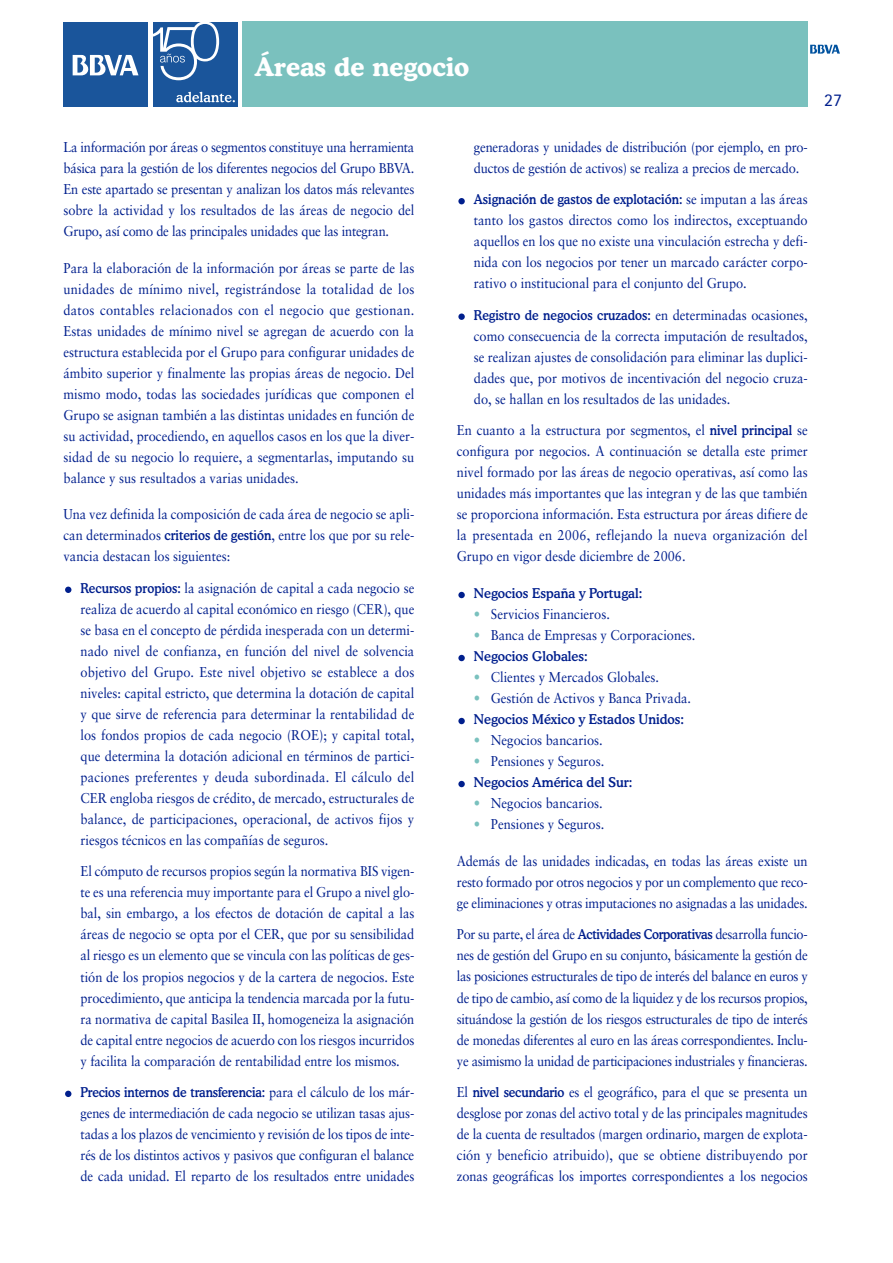
<style>
.page{position:relative;width:893px;height:1263px;background:#fff}
.page>*{position:absolute;margin:0;border:0;box-sizing:border-box;transform-origin:0 0}
.t1{font:700 25.5px "Cooper BT";color:#fff}
.t2{font:18px "Rotis Sans Serif";color:#001f8d}
.t3{font:14.25px/21px "Sabon";color:#001f8d;text-align:justify;scale:.9 1}
.t4{font:500 13.5px "Cooper BT";color:#001f8d;scale:.9 1}
.t5{font:500 13.5px "Cooper BT";color:#001f8d;scale:.95 1}
.s1{font-family:"Cooper BT";font-weight:500;font-size:13.5px}
.s2{font-family:"Sabon";font-weight:400;font-size:14.25px}
.s3{color:#7ac1be}
</style>
<div class="page">
<svg style="left:65px;top:1091px;width:6px;height:6px"></svg>
<svg style="left:65px;top:587px;width:6px;height:6px"></svg>
<div style="left:458px;top:781px;width:7px;height:6px;background:#001f8d;border-radius:50%"></div>
<div style="left:458px;top:718px;width:7px;height:6px;background:#001f8d;border-radius:50%"></div>
<div style="left:458px;top:655px;width:7px;height:6px;background:#001f8d;border-radius:50%"></div>
<div style="left:458px;top:592px;width:7px;height:6px;background:#001f8d;border-radius:50%"></div>
<div style="left:458px;top:313px;width:7px;height:7px;background:#001f8d;border-radius:50%"></div>
<div style="left:458px;top:198px;width:7px;height:6px;background:#001f8d;border-radius:50%"></div>
<div style="left:153px;top:22px;width:85px;height:85px;background:#1a559b"></div>
<svg style="left:176px;top:92px;width:59px;height:10px"></svg>
<svg style="left:153px;top:22px;width:66px;height:58px"></svg>
<div style="left:64px;top:22px;width:84px;height:85px;background:#1a559b"></div>
<svg style="left:73px;top:55px;width:65px;height:20px"></svg>
<div style="left:242px;top:22px;width:566px;height:85px;background:#7ac1be"></div>
<svg style="left:810px;top:45px;width:30px;height:9px"></svg>
<h1 class="t1" style="left:255px;top:58px;width:216px">Áreas de negocio</h1>
<p class="t3" style="left:64px;top:138px;width:391px">La información por áreas o segmentos constituye una herramienta básica para la gestión de los diferentes negocios del Grupo BBVA.<br>En este apartado se presentan y analizan los datos más relevantes sobre la actividad y los resultados de las áreas de negocio del Grupo, así como de las principales unidades que las integran.</p>
<p class="t3" style="left:64px;top:258px;width:391px">Para la elaboración de la información por áreas se parte de las unidades de mínimo nivel, registrándose la totalidad de los datos contables relacionados con el negocio que gestionan.<br>Estas unidades de mínimo nivel se agregan de acuerdo con la estructura establecida por el Grupo para configurar unidades de ámbito superior y finalmente las propias áreas de negocio. Del mismo modo, todas las sociedades jurídicas que componen el Grupo se asignan también a las distintas unidades en función de su actividad, procediendo, en aquellos casos en los que la diver&shy;sidad de su negocio lo requiere, a segmentarlas, imputando su balance y sus resultados a varias unidades.</p>
<p class="t3" style="left:64px;top:505px;width:391px">Una vez definida la composición de cada área de negocio se apli&shy;can determinados <span class="s1">criterios de gestión</span>, entre los que por su rele&shy;vancia destacan los siguientes:</p>
<p class="t3" style="left:81px;top:579px;width:372px"><span class="s1">Recursos propios:</span> la asignación de capital a cada negocio se realiza de acuerdo al capital económico en riesgo (CER), que se basa en el concepto de pérdida inesperada con un determi&shy;nado nivel de confianza, en función del nivel de solvencia objetivo del Grupo. Este nivel objetivo se establece a dos niveles: capital estricto, que determina la dotación de capital y que sirve de referencia para determinar la rentabilidad de los fondos propios de cada negocio (ROE); y capital total, que determina la dotación adicional en términos de partici&shy;paciones preferentes y deuda subordinada. El cálculo del CER engloba riesgos de crédito, de mercado, estructurales de balance, de participaciones, operacional, de activos fijos y riesgos técnicos en las compañías de seguros.</p>
<p class="t3" style="left:81px;top:862px;width:372px">El cómputo de recursos propios según la normativa BIS vigen&shy;te es una referencia muy importante para el Grupo a nivel glo&shy;bal, sin embargo, a los efectos de dotación de capital a las áreas de negocio se opta por el CER, que por su sensibilidad al riesgo es un elemento que se vincula con las políticas de ges&shy;tión de los propios negocios y de la cartera de negocios. Este procedimiento, que anticipa la tendencia marcada por la futu&shy;ra normativa de capital Basilea II, homogeneiza la asignación de capital entre negocios de acuerdo con los riesgos incurridos y facilita la comparación de rentabilidad entre los mismos.</p>
<p class="t4" style="left:81px;top:1087px;width:372px">Precios internos de transferencia: <span class="s2">para el cálculo de los már-</span></p>
<p class="t3" style="left:81px;top:1104px;width:372px">genes de intermediación de cada negocio se utilizan tasas ajus&shy;tadas a los plazos de vencimiento y revisión de los tipos de inte&shy;rés de los distintos activos y pasivos que configuran el balance de cada unidad. El reparto de los resultados entre unidades</p>
<p class="t3" style="left:474px;top:138px;width:372px">generadoras y unidades de distribución (por ejemplo, en pro&shy;ductos de gestión de activos) se realiza a precios de mercado.</p>
<p class="t4" style="left:474px;top:195px;width:372px">Asignación de gastos de explotación: <span class="s2">se imputan a las áreas</span></p>
<p class="t3" style="left:474px;top:211px;width:372px">tanto los gastos directos como los indirectos, exceptuando aquellos en los que no existe una vinculación estrecha y defi&shy;nida con los negocios por tener un marcado carácter corpo&shy;rativo o institucional para el conjunto del Grupo.</p>
<p class="t4" style="left:474px;top:310px;width:372px">Registro de negocios cruzados: <span class="s2">en determinadas ocasiones,</span></p>
<p class="t3" style="left:474px;top:327px;width:372px">como consecuencia de la correcta imputación de resultados, se realizan ajustes de consolidación para eliminar las duplici&shy;dades que, por motivos de incentivación del negocio cruza&shy;do, se hallan en los resultados de las unidades.</p>
<p class="t3" style="left:457px;top:421px;width:391px">En cuanto a la estructura por segmentos, el <span class="s1">nivel principal</span> se configura por negocios. A continuación se detalla este primer nivel formado por las áreas de negocio operativas, así como las unidades más importantes que las integran y de las que también se proporciona información. Esta estructura por áreas difiere de la presentada en 2006, reflejando la nueva organización del Grupo en vigor desde diciembre de 2006.</p>
<p class="t5" style="left:474px;top:589px;width:179px">Negocios España y Portugal:</p>
<p class="t3" style="left:474px;top:605px;width:153px"><span class="s3">•</span> Servicios Financieros.</p>
<p class="t3" style="left:474px;top:626px;width:248px"><span class="s3">•</span> Banca de Empresas y Corporaciones.</p>
<p class="t5" style="left:474px;top:652px;width:121px">Negocios Globales:</p>
<p class="t3" style="left:474px;top:668px;width:207px"><span class="s3">•</span> Clientes y Mercados Globales.</p>
<p class="t3" style="left:474px;top:689px;width:243px"><span class="s3">•</span> Gestión de Activos y Banca Privada.</p>
<p class="t5" style="left:474px;top:715px;width:223px">Negocios México y Estados Unidos:</p>
<p class="t3" style="left:474px;top:731px;width:145px"><span class="s3">•</span> Negocios bancarios.</p>
<p class="t3" style="left:474px;top:752px;width:146px"><span class="s3">•</span> Pensiones y Seguros.</p>
<p class="t5" style="left:474px;top:778px;width:168px">Negocios América del Sur:</p>
<p class="t3" style="left:474px;top:794px;width:145px"><span class="s3">•</span> Negocios bancarios.</p>
<p class="t3" style="left:474px;top:815px;width:146px"><span class="s3">•</span> Pensiones y Seguros.</p>
<p class="t3" style="left:457px;top:852px;width:391px">Además de las unidades indicadas, en todas las áreas existe un resto formado por otros negocios y por un complemento que reco&shy;ge eliminaciones y otras imputaciones no asignadas a las unidades.</p>
<p class="t3" style="left:457px;top:925px;width:391px">Por su parte, el área de <span class="s1">Actividades Corporativas</span> desarrolla funcio&shy;nes de gestión del Grupo en su conjunto, básicamente la gestión de las posiciones estructurales de tipo de interés del balance en euros y de tipo de cambio, así como de la liquidez y de los recursos propios, situándose la gestión de los riesgos estructurales de tipo de interés de monedas diferentes al euro en las áreas correspondientes. Inclu&shy;ye asimismo la unidad de participaciones industriales y financieras.</p>
<p class="t3" style="left:457px;top:1083px;width:391px">El <span class="s1">nivel secundario</span> es el geográfico, para el que se presenta un desglose por zonas del activo total y de las principales magnitudes de la cuenta de resultados (margen ordinario, margen de explota&shy;ción y beneficio atribuido), que se obtiene distribuyendo por zonas geográficas los importes correspondientes a los negocios</p>
<p class="t2" style="left:824px;top:94px;width:19px">27</p>
</div>
